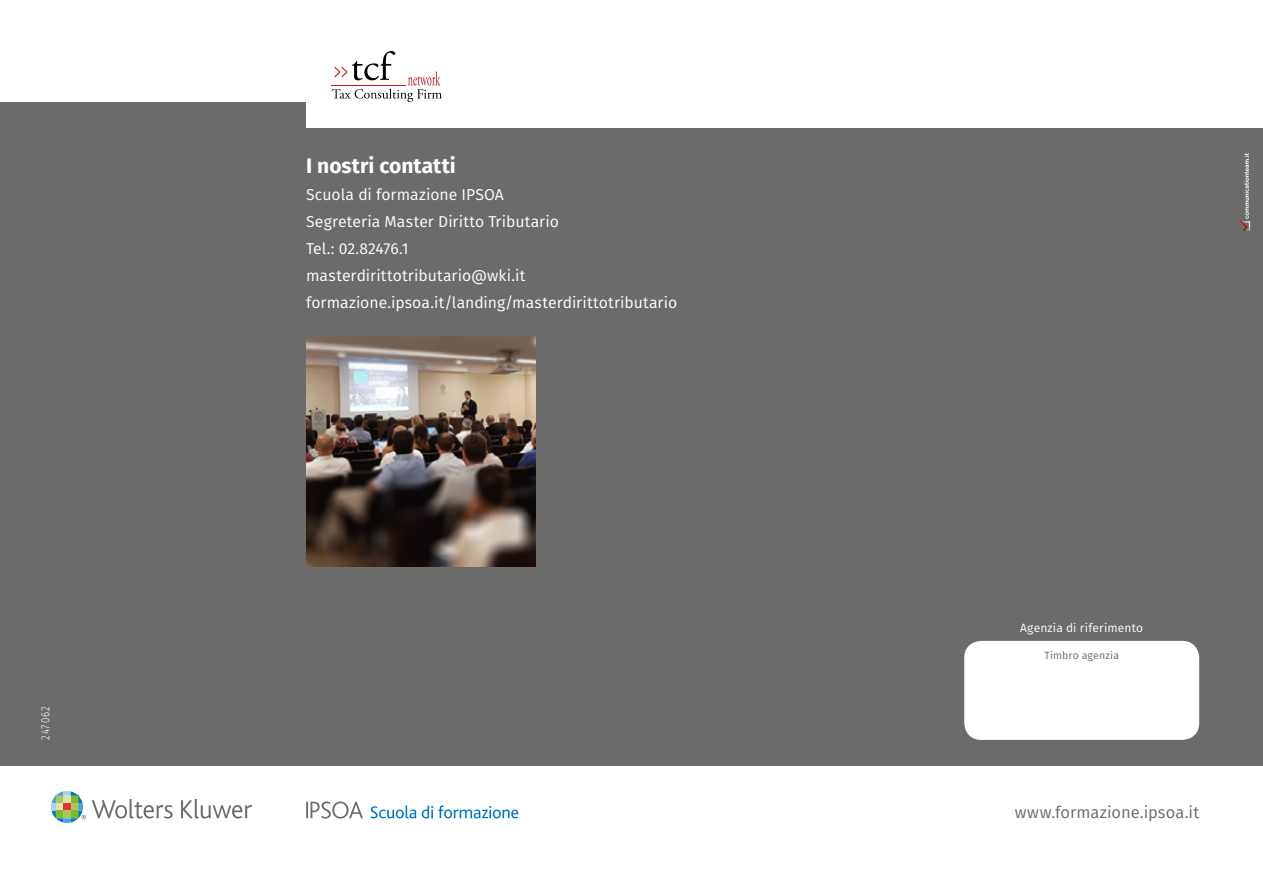
<style>
.page{position:relative;width:1263px;height:893px;background:#fff}
.page>*{position:absolute;margin:0;border:0;box-sizing:border-box;transform-origin:0 0}
.t1{font:700 21px "Fira Sans";color:#fff}
.t2{font:16.5px "Fira Sans";color:#6b6b6a}
.t3{font:15.75px/27px "Fira Sans";letter-spacing:.005em;color:#fff}
.t4{font:12px "Fira Sans";letter-spacing:.015em;color:#fff}
.t5{font:300 12px "Fira Sans";letter-spacing:.11em;color:#fff;scale:.8 1}
.t6{font:10.5px "Fira Sans";letter-spacing:.015em;color:#6b6b6a}
</style>
<div class="page">
<div style="left:0;top:102px;width:1263px;height:663px;background:#6b6b6a"></div>
<svg style="left:92px;top:799px;width:81px;height:19px"></svg>
<svg style="left:181px;top:799px;width:71px;height:19px"></svg>
<svg style="left:51px;top:791px;width:35px;height:32px"></svg>
<svg style="left:306px;top:801px;width:57px;height:17px"></svg>
<svg style="left:370px;top:805px;width:148px;height:13px"></svg>
<div style="left:306px;top:0;width:957px;height:128px;background:#fff"></div>
<svg style="left:332px;top:51px;width:110px;height:51px"></svg>
<svg style="left:1240px;top:153px;width:10px;height:78px"></svg>
<div style="left:964px;top:641px;width:235px;height:99px;background:#fff;border-radius:17px"></div>
<img style="left:306px;top:337px;width:230px;height:230px">
<p class="t5" style="left:37px;top:740px;width:44px;rotate:-90deg">247062</p>
<h1 class="t1" style="left:306px;top:148px;width:151px">I nostri contatti</h1>
<p class="t3" style="left:306px;top:180px;width:373px">Scuola di formazione IPSOA<br>Segreteria Master Diritto Tributario<br>Tel.: 02.82476.1<br>masterdirittotributario@wki.it formazione.ipsoa.it/landing/masterdirittotributario</p>
<p class="t4" style="left:1020px;top:618px;width:125px">Agenzia di riferimento</p>
<p class="t6" style="left:1044px;top:647px;width:76px">Timbro agenzia</p>
<p class="t2" style="left:1015px;top:800px;width:186px">www.formazione.ipsoa.it</p>
</div>
